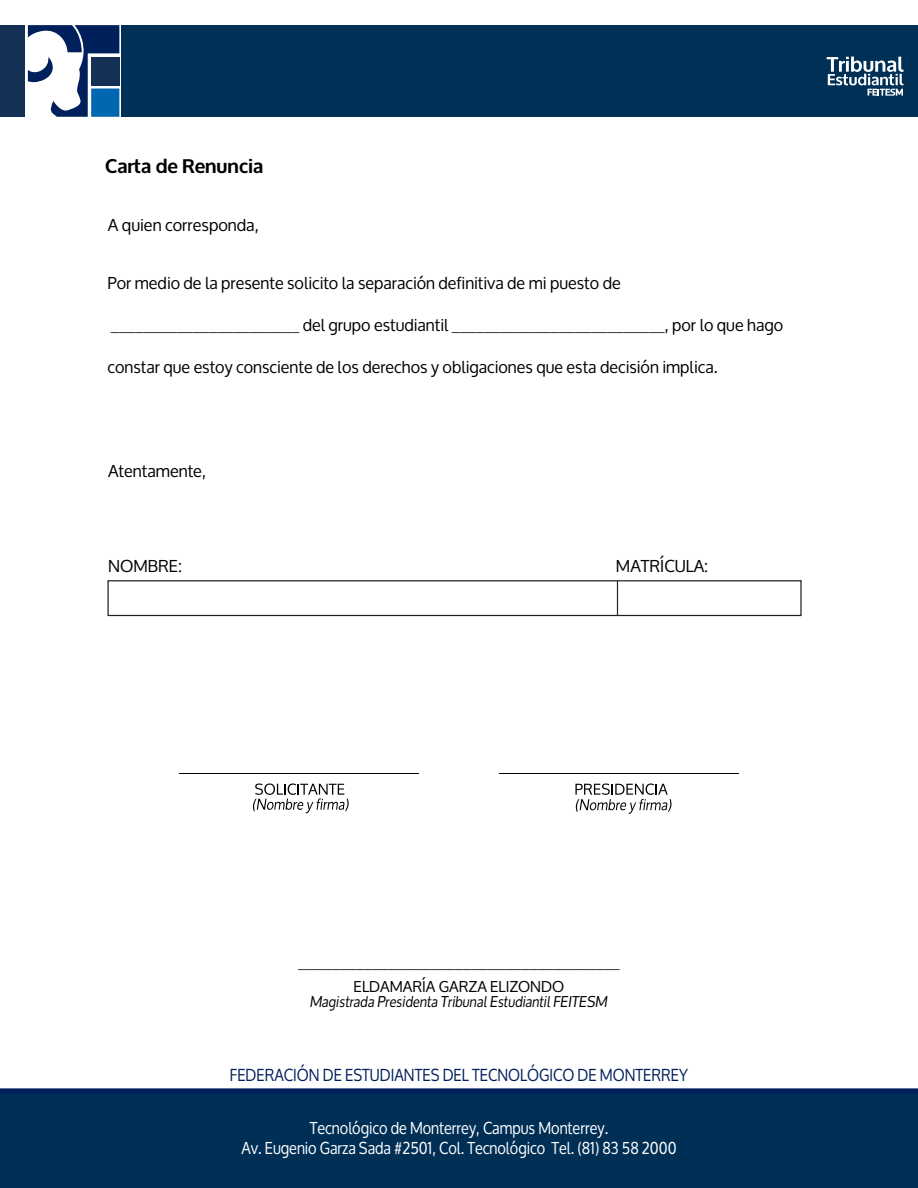
<style>
.page{position:relative;width:918px;height:1188px;background:#fff}
.page>*{position:absolute;margin:0;border:0;box-sizing:border-box;transform-origin:0 0}
.t1{font:700 19.5px "Oxygen";color:#000}
.t2{font:16.65px "Oxygen";color:#00205b;scale:.89 1}
.t3{font:16.5px "Oxygen";color:#000}
.t4{font:16.5px "Helvetica Neue";color:#000}
.t5{font:16.5px/19.8px "Oxygen";color:#fff;text-align:center;scale:.89 1}
.t6{font:italic 15px "Oxygen";color:#000}
.t7{font:15px "Oxygen";color:#000}
.s1{font-family:"Oxygen"}
</style>
<div class="page">
<svg style="left:28px;top:25px;width:91px;height:92px"></svg>
<div style="left:91px;top:57px;width:28px;height:28px;background:#143055"></div>
<div style="left:122px;top:25px;width:796px;height:92px;background:#003056"></div>
<svg style="left:827px;top:57px;width:77px;height:39px"></svg>
<div style="left:0;top:25px;width:25px;height:92px;background:#143055"></div>
<div style="left:107px;top:580px;width:695px;height:36px;border:1px solid #231f20"></div>
<hr style="left:617px;top:581px;width:1px;height:34px;background:#231f20">
<svg style="left:179px;top:773px;width:239px;height:1px"></svg>
<svg style="left:253px;top:783px;width:96px;height:30px"></svg>
<svg style="left:500px;top:773px;width:239px;height:1px"></svg>
<svg style="left:575px;top:783px;width:97px;height:31px"></svg>
<svg style="left:0;top:1088px;width:918px;height:6px;background:#102e65"></svg>
<div style="left:0;top:1094px;width:918px;height:94px;background:#002f56"></div>
<p class="t1" style="left:105px;top:154px;width:159px">Carta de Renuncia</p>
<p class="t3" style="left:108px;top:216px;width:152px">A quien corresponda,</p>
<p class="t3" style="left:107px;top:274px;width:515px">Por medio de la presente solicito la separación definitiva de mi puesto de</p>
<p class="t4" style="left:111px;top:313px;width:674px">_______________________ <span class="s1">del grupo estudiantil</span> __________________________<span class="s1">, por lo que hago</span></p>
<p class="t3" style="left:107px;top:358px;width:612px">constar que estoy consciente de los derechos y obligaciones que esta decisión implica.</p>
<p class="t3" style="left:108px;top:462px;width:100px">Atentamente,</p>
<p class="t3" style="left:108px;top:556px;width:76px">NOMBRE:</p>
<p class="t3" style="left:616px;top:556px;width:94px">MATRÍCULA:</p>
<p class="t4" style="left:298px;top:950px;width:323px">_______________________________________</p>
<p class="t6" style="left:309px;top:989px;width:299px">Magistrada Presidenta Tribunal Estudiantil FEITESM</p>
<p class="t7" style="left:354px;top:978px;width:212px">ELDAMARÍA GARZA ELIZONDO</p>
<p class="t2" style="left:230px;top:1065px;width:516px">FEDERACIÓN DE ESTUDIANTES DEL TECNOLÓGICO DE MONTERREY</p>
<p class="t5" style="left:241px;top:1119px;width:490px">Tecnológico de Monterrey, Campus Monterrey.<br>Av. Eugenio Garza Sada #2501, Col. Tecnológico Tel. (81) 83 58 2000</p>
</div>
